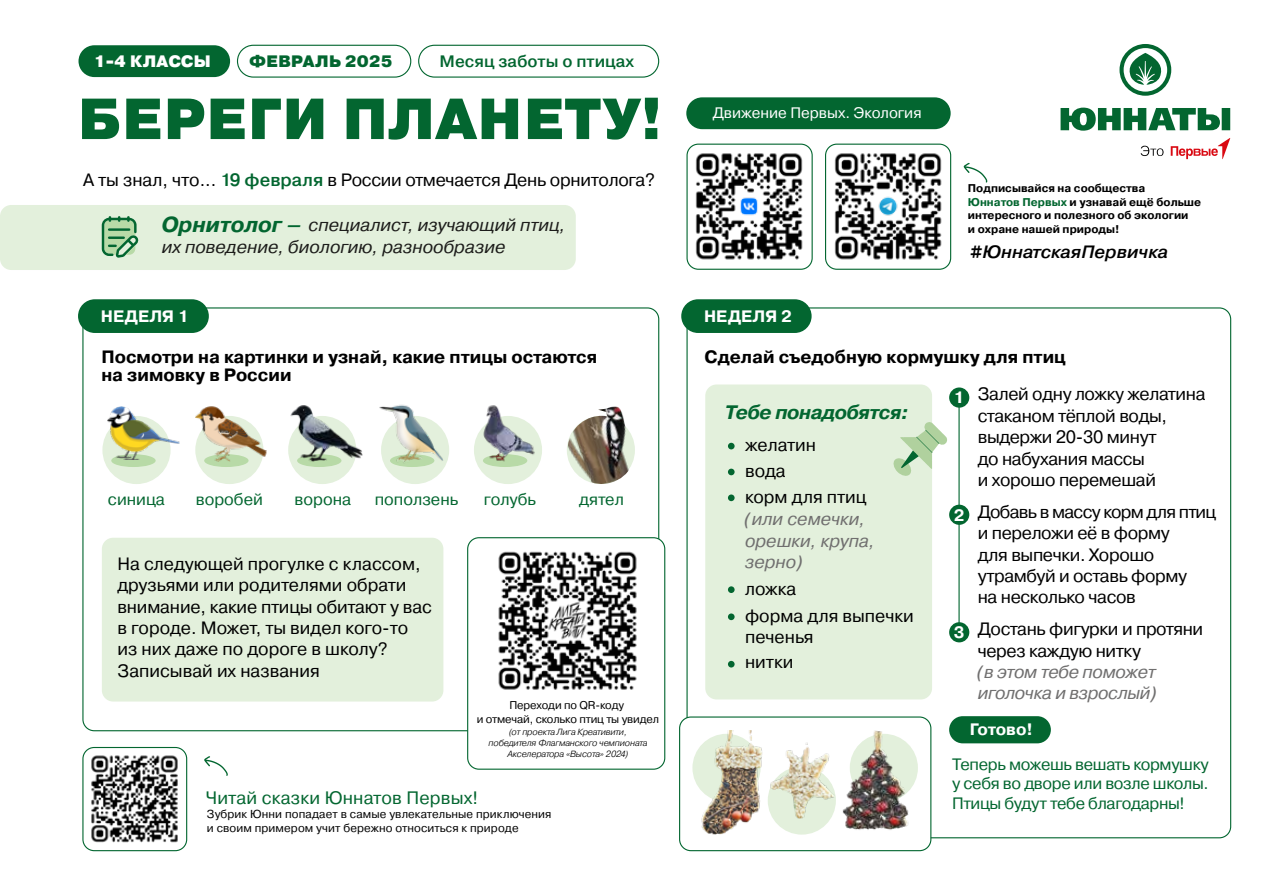
<style>
.page{position:relative;width:1288px;height:893px;background:#fff}
.page>*{position:absolute;margin:0;border:0;box-sizing:border-box;transform-origin:0 0}
.t1{font:900 57.75px "Pragmatica";color:#036630}
.t2{font:italic 700 19.5px "Pragmatica";letter-spacing:-.02em;color:#036630}
.t3{font:18px "Pragmatica";letter-spacing:.01em;color:#036630}
.t4{font:17.85px/21.5px "Pragmatica";letter-spacing:-.02em;color:#000}
.t5{font:17.85px/21.5px "Pragmatica";color:#000}
.t6{font:700 17.85px/18px "Pragmatica";color:#000}
.t7{font:italic 17.85px "Pragmatica";color:#1d1d1b}
.t8{font:italic 17.85px/21.5px "Pragmatica";letter-spacing:-.02em;color:#706f6f}
.t9{font:italic 17.85px/21.5px "Pragmatica";color:#706f6f}
.t10{font:italic 500 17.85px "Pragmatica";color:#000}
.t11{font:16.5px/19.8px "Pragmatica";letter-spacing:-.02em;color:#036630;text-align:justify}
.t12{font:700 16.5px "Pragmatica";color:#fff}
.t13{font:500 16.5px "Pragmatica";color:#036630}
.t14{font:16.5px "Pragmatica";color:#036630}
.t15{font:900 16.5px "Pragmatica";color:#036630}
.t16{font:900 16.5px "Pragmatica";color:#fff}
.t17{font:15.15px "Pragmatica";color:#fff}
.t18{font:11.55px/14px "Pragmatica";letter-spacing:.01em;color:#000}
.t19{font:700 11.25px/13.5px "Pragmatica";color:#000}
.t20{font:11.25px/13.5px "Pragmatica";letter-spacing:-.01em;color:#000;text-align:center}
.t21{font:italic 300 9px/10.8px "Pragmatica";letter-spacing:-.01em;color:#000;text-align:center}
.s1{font-weight:500;color:#036630}
.s2{font-weight:700;font-size:21.75px;color:#036630}
.s3{color:#036630}
</style>
<div class="page">
<hr style="left:958px;top:395px;width:2px;height:238px;background:#036630">
<div style="left:0;top:205px;width:576px;height:65px;background:#e3f0dc;border-radius:11px"></div>
<div style="left:102px;top:538px;width:341px;height:163px;background:#e3f0dc;border-radius:11px"></div>
<div style="left:705px;top:384px;width:227px;height:315px;background:#e3f0dc;border-radius:11px"></div>
<div style="left:82px;top:747px;width:105px;height:104px;border:1px solid #036630;border-radius:11px"></div>
<div style="left:467px;top:537px;width:198px;height:233px;border:1px solid #036630;border-radius:11px"></div>
<div style="left:686px;top:144px;width:127px;height:126px;border:1px solid #036630;border-radius:11px"></div>
<div style="left:825px;top:144px;width:126px;height:126px;border:1px solid #036630;border-radius:11px"></div>
<div style="left:79px;top:45px;width:151px;height:32px;background:#036630;border-radius:16px"></div>
<div style="left:686px;top:97px;width:265px;height:32px;background:#036630;border-radius:16px"></div>
<div style="left:237px;top:45px;width:174px;height:33px;border:1px solid #036630;border-radius:16px"></div>
<div style="left:418px;top:45px;width:241px;height:33px;border:1px solid #036630;border-radius:16px"></div>
<svg style="left:1141px;top:146px;width:22px;height:10px"></svg>
<svg style="left:1171px;top:138px;width:59px;height:21px"></svg>
<svg style="left:1060px;top:108px;width:170px;height:23px"></svg>
<svg style="left:1119px;top:44px;width:52px;height:52px"></svg>
<div style="left:78px;top:299px;width:131px;height:34px;background:#036630;border-radius:17px"></div>
<div style="left:681px;top:299px;width:131px;height:34px;background:#036630;border-radius:17px"></div>
<div style="left:949px;top:716px;width:102px;height:27px;background:#036630;border-radius:14px"></div>
<svg style="left:102px;top:216px;width:36px;height:42px"></svg>
<img style="left:834px;top:153px;width:108px;height:107px">
<img style="left:695px;top:153px;width:108px;height:107px">
<img style="left:91px;top:755px;width:87px;height:88px">
<div style="left:102px;top:416px;width:69px;height:68px;background:#e3f0dc;border-radius:50%"></div>
<div style="left:195px;top:416px;width:68px;height:68px;background:#e3f0dc;border-radius:50%"></div>
<div style="left:288px;top:416px;width:68px;height:68px;background:#e3f0dc;border-radius:50%"></div>
<div style="left:381px;top:416px;width:68px;height:68px;background:#e3f0dc;border-radius:50%"></div>
<div style="left:474px;top:416px;width:68px;height:68px;background:#e3f0dc;border-radius:50%"></div>
<img style="left:567px;top:416px;width:68px;height:68px">
<div style="left:111px;top:454px;width:45px;height:13px;background:#b8daa7;border-radius:50%"></div>
<div style="left:204px;top:454px;width:45px;height:13px;background:#b8daa7;border-radius:50%"></div>
<div style="left:297px;top:454px;width:44px;height:13px;background:#b8daa7;border-radius:50%"></div>
<img style="left:108px;top:406px;width:71px;height:53px">
<img style="left:195px;top:406px;width:72px;height:55px">
<img style="left:288px;top:405px;width:75px;height:57px">
<img style="left:379px;top:404px;width:68px;height:67px">
<img style="left:481px;top:405px;width:61px;height:62px">
<img style="left:598px;top:406px;width:27px;height:21px">
<div style="left:728px;top:443px;width:7px;height:6px;background:#036630;border-radius:50%"></div>
<div style="left:728px;top:469px;width:7px;height:6px;background:#036630;border-radius:50%"></div>
<div style="left:728px;top:494px;width:7px;height:7px;background:#036630;border-radius:50%"></div>
<div style="left:728px;top:586px;width:7px;height:7px;background:#036630;border-radius:50%"></div>
<div style="left:728px;top:613px;width:7px;height:7px;background:#036630;border-radius:50%"></div>
<div style="left:728px;top:661px;width:7px;height:6px;background:#036630;border-radius:50%"></div>
<svg style="left:964px;top:163px;width:23px;height:20px"></svg>
<svg style="left:204px;top:756px;width:24px;height:20px"></svg>
<div style="left:949px;top:387px;width:20px;height:21px;background:#036630;border-radius:50%"></div>
<div style="left:949px;top:505px;width:20px;height:20px;background:#036630;border-radius:50%"></div>
<div style="left:949px;top:622px;width:20px;height:20px;background:#036630;border-radius:50%"></div>
<div style="left:679px;top:716px;width:252px;height:135px;border:1px solid #036630;border-radius:11px"></div>
<div style="left:768px;top:766px;width:68px;height:69px;background:#e3f0dc;border-radius:50%"></div>
<img style="left:694px;top:730px;width:69px;height:105px">
<img style="left:768px;top:742px;width:64px;height:78px">
<img style="left:832px;top:730px;width:100px;height:112px">
<svg style="left:893px;top:422px;width:54px;height:54px"></svg>
<svg style="left:925px;top:430px;width:14px;height:14px"></svg>
<svg style="left:916px;top:437px;width:16px;height:16px"></svg>
<img style="left:498px;top:551px;width:139px;height:139px">
<p class="t13" style="left:440px;top:51px;width:196px">Месяц заботы о птицах</p>
<p class="t15" style="left:249px;top:51px;width:145px">ФЕВРАЛЬ 2025</p>
<h1 class="t1" style="left:77px;top:82px;width:586px">БЕРЕГИ ПЛАНЕТУ!</h1>
<p class="t16" style="left:94px;top:51px;width:119px">1-4 КЛАССЫ</p>
<p class="t4" style="left:83px;top:169px;width:573px">А ты знал, что... <span class="s1">19 февраля</span> в России отмечается День орнитолога?</p>
<p class="t7" style="left:161px;top:214px;width:406px"><span class="s2">Орнитолог –</span> специалист, изучающий птиц,</p>
<p class="t7" style="left:162px;top:236px;width:345px">их поведение, биологию, разнообразие</p>
<p class="t17" style="left:713px;top:103px;width:210px">Движение Первых. Экология</p>
<p class="t12" style="left:101px;top:306px;width:90px">НЕДЕЛЯ 1</p>
<p class="t12" style="left:704px;top:306px;width:90px">НЕДЕЛЯ 2</p>
<p class="t19" style="left:968px;top:182px;width:235px">Подписывайся на сообщества<br><span class="s3">Юннатов Первых</span> и узнавай ещё больше интересного и полезного об экологии<br>и охране нашей природы!</p>
<p class="t10" style="left:969px;top:240px;width:200px">#ЮннатскаяПервичка</p>
<p class="t6" style="left:101px;top:348px;width:497px">Посмотри на картинки и узнай, какие птицы остаются на зимовку в России</p>
<p class="t6" style="left:705px;top:348px;width:363px">Сделай съедобную кормушку для птиц</p>
<p class="t2" style="left:725px;top:400px;width:185px">Тебе понадобятся:</p>
<p class="t5" style="left:745px;top:432px;width:123px;line-height:25.8px">желатин<br>вода<br>корм для птиц</p>
<p class="t9" style="left:745px;top:509px;width:131px">(или семечки, орешки, крупа, зерно)</p>
<p class="t5" style="left:745px;top:575px;width:170px;line-height:27.2px">ложка<br>форма для выпечки</p>
<p class="t5" style="left:745px;top:625px;width:70px;line-height:24.5px">печенья нитки</p>
<p class="t4" style="left:978px;top:384px;width:229px;text-indent:-24px"><sub>1</sub> Залей одну ложку желатина стаканом тёплой воды, выдержи 20-30 минут<br>до набухания массы<br>и хорошо перемешай</p>
<p class="t11" style="left:108px;top:489px;width:59px">синица</p>
<p class="t14" style="left:196px;top:489px;width:69px">воробей</p>
<p class="t11" style="left:295px;top:489px;width:58px">ворона</p>
<p class="t14" style="left:375px;top:489px;width:85px">поползень</p>
<p class="t11" style="left:484px;top:489px;width:54px">голубь</p>
<p class="t11" style="left:579px;top:489px;width:46px">дятел</p>
<p class="t4" style="left:978px;top:501px;width:240px;text-indent:-24px"><sub>2</sub> Добавь в массу корм для птиц и переложи её в форму<br>для выпечки. Хорошо утрамбуй и оставь форму<br>на несколько часов</p>
<p class="t4" style="left:978px;top:619px;width:227px;text-indent:-24px"><sub>3</sub> Достань фигурки и протяни через каждую нитку</p>
<p class="t8" style="left:978px;top:661px;width:181px">(в этом тебе поможет иголочка и взрослый)</p>
<p class="t5" style="left:117px;top:553px;width:316px">На следующей прогулке с классом, друзьями или родителями обрати внимание, какие птицы обитают у вас в городе. Может, ты видел кого-то из них даже по дороге в школу?<br>Записывай их названия</p>
<p class="t20" style="left:477px;top:699px;width:184px">Переходи по QR-коду<br>и отмечай, сколько птиц ты увидел</p>
<p class="t21" style="left:489px;top:726px;width:160px">(от проекта Лига Креативити, победителя Флагманского чемпионата<br>Акселератора «Высота» 2024)</p>
<p class="t12" style="left:970px;top:718px;width:65px">Готово!</p>
<p class="t11" style="left:952px;top:754px;width:258px">Теперь можешь вешать кормушку у себя во дворе или возле школы.<br>Птицы будут тебе благодарны!</p>
<p class="t3" style="left:206px;top:787px;width:274px">Читай сказки Юннатов Первых!</p>
<p class="t18" style="left:207px;top:807px;width:346px">Зубрик Юнни попадает в самые увлекательные приключения и своим примером учит бережно относиться к природе</p>
</div>
